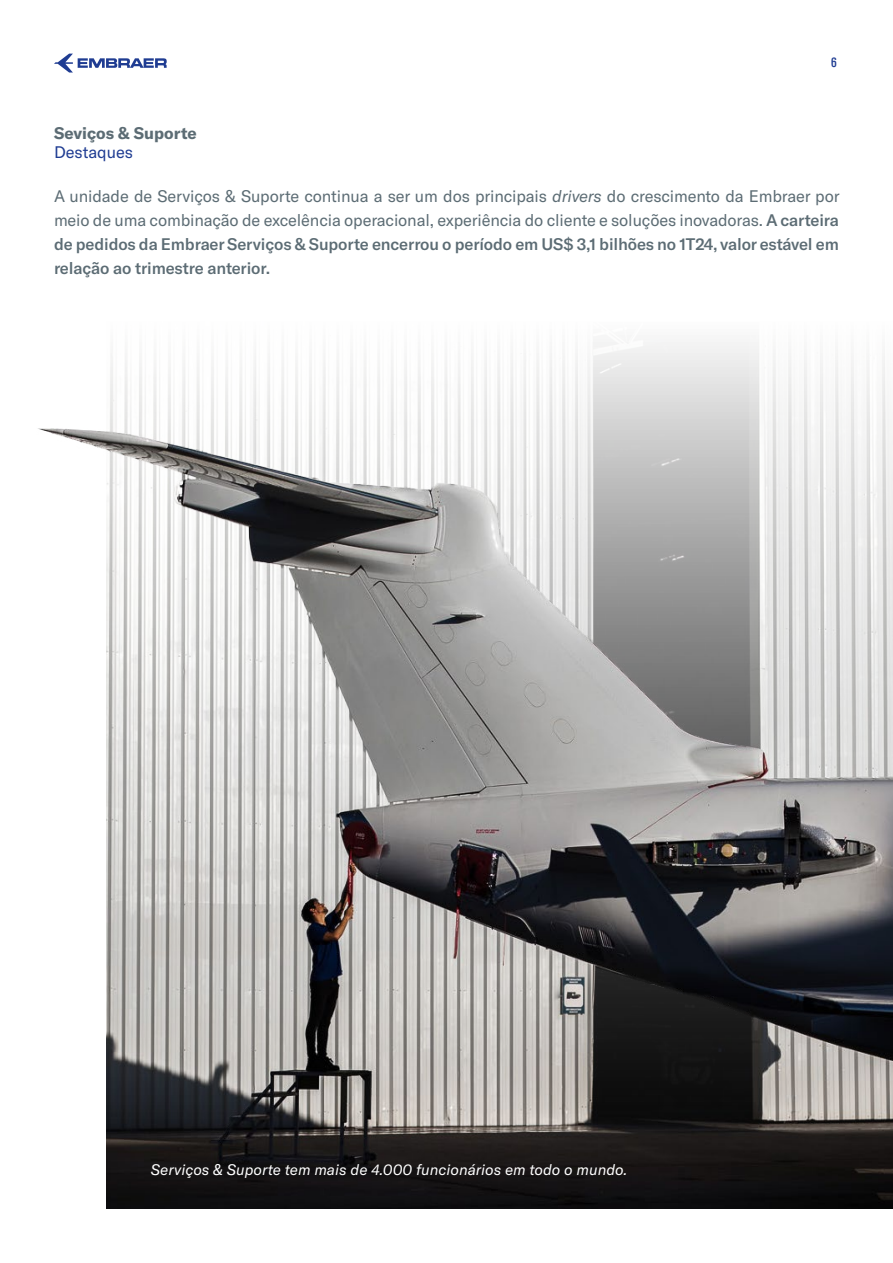
<style>
.page{position:relative;width:893px;height:1263px;background:#fff}
.page>*{position:absolute;margin:0;border:0;box-sizing:border-box;transform-origin:0 0}
.t1{font:16.5px/24px "GT America";letter-spacing:-.01em;color:#5c6c74;text-align:justify}
.t2{font:700 16.5px "GT America";color:#5c6c74}
.t3{font:16.5px "GT America";color:#1f3c92}
.t4{font:italic 15px "GT America";color:#fff}
.t5{font:500 extra-condensed 13.5px "GT America";color:#1f3c92}
.s1{font-style:italic}
.s2{font-weight:500}
</style>
<div class="page">
<svg style="left:54px;top:54px;width:113px;height:19px"></svg>
<img style="left:106px;top:342px;width:787px;height:867px">
<img style="left:38px;top:415px;width:855px;height:793px">
<p class="t5" style="left:831px;top:55px;width:7px">6</p>
<p class="t2" style="left:54px;top:122px;width:144px">Seviços &amp; Suporte</p>
<p class="t3" style="left:54px;top:143px;width:81px">Destaques</p>
<p class="t1" style="left:54px;top:184px;width:787px">A unidade de Serviços &amp; Suporte continua a ser um dos principais <span class="s1">drivers</span> do crescimento da Embraer por meio de uma combinação de excelência operacional, experiência do cliente e soluções inovadoras. <span class="s2">A carteira de pedidos da Embraer Serviços &amp; Suporte encerrou o período em US$ 3,1 bilhões no 1T24, valor estável em relação ao trimestre anterior.</span></p>
<p class="t4" style="left:151px;top:1160px;width:478px">Serviços &amp; Suporte tem mais de 4.000 funcionários em todo o mundo.</p>
</div>
